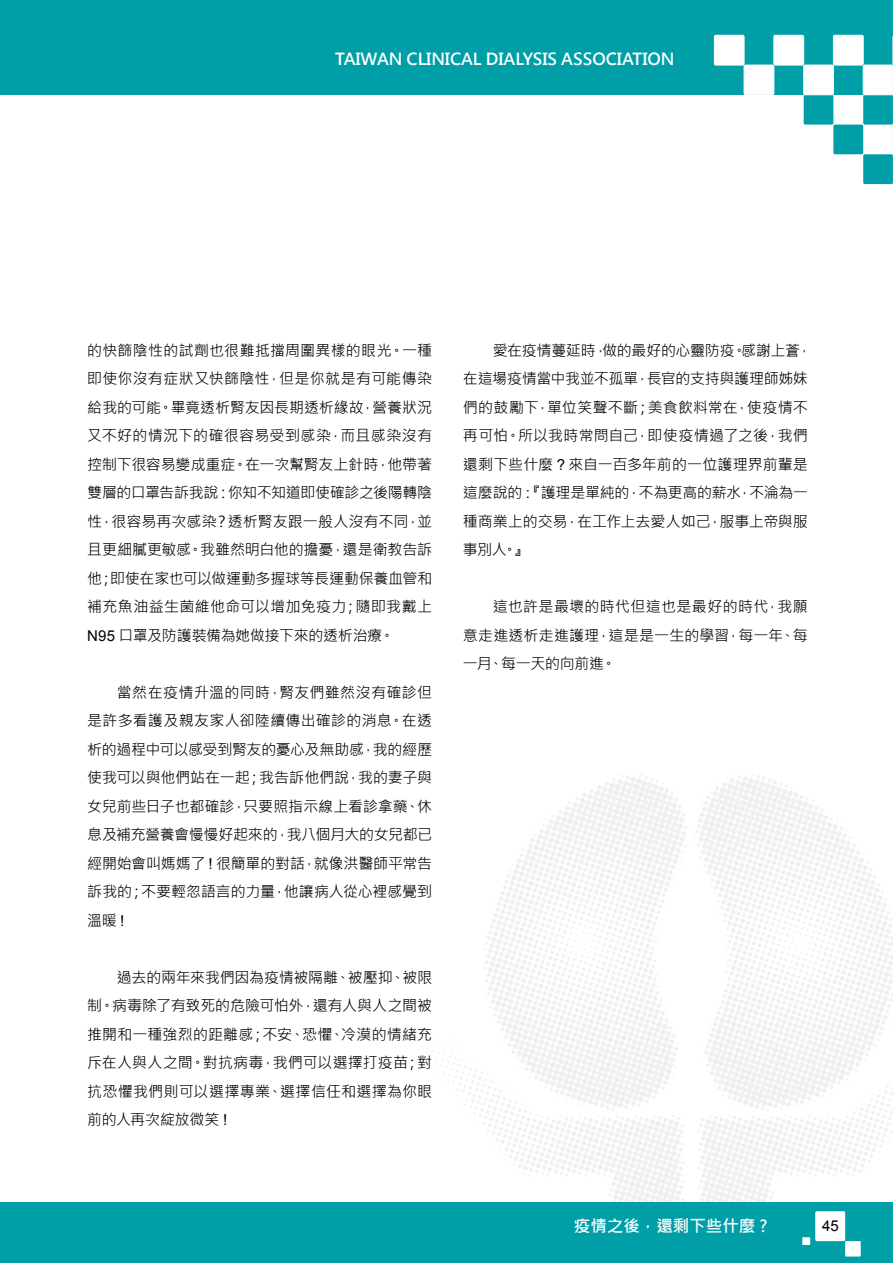
<style>
.page{position:relative;width:893px;height:1263px;background:#fff}
.page>*{position:absolute;margin:0;border:0;box-sizing:border-box;transform-origin:0 0}
.t1{font:700 16.5px "Microsoft Jheng Hei";color:#fff}
.t2{font:15px/28.5px "Microsoft Jheng Hei";letter-spacing:-.005em;color:#000;text-align:justify}
.t3{font:15px "Arial";color:#000}
.s1{font-family:"Arial"}
</style>
<div class="page">
<div style="left:0;top:0;width:893px;height:95px;background:#009fa8"></div>
<div style="left:863px;top:95px;width:30px;height:30px;background:#009fa8"></div>
<div style="left:833px;top:125px;width:30px;height:29px;background:#009fa8"></div>
<svg style="left:892px;top:126px;width:1px;height:27px"></svg>
<div style="left:863px;top:154px;width:30px;height:30px;background:#009fa8"></div>
<div style="left:804px;top:95px;width:29px;height:30px;background:#009fa8"></div>
<div style="left:0;top:1202px;width:893px;height:61px;background:#009fa8"></div>
<div style="left:815px;top:1211px;width:30px;height:30px;background:#fff"></div>
<div style="left:845px;top:1241px;width:16px;height:15px;background:#fff"></div>
<div style="left:802px;top:1237px;width:8px;height:8px;background:#fff"></div>
<div style="left:804px;top:65px;width:29px;height:30px;background:#fff"></div>
<div style="left:803px;top:65px;width:31px;height:30px;border:1px solid #fff"></div>
<div style="left:833px;top:35px;width:30px;height:30px;background:#fff;border-radius:2px"></div>
<div style="left:833px;top:35px;width:31px;height:30px;border:1px solid #fff;border-radius:2px"></div>
<svg style="left:892px;top:35px;width:1px;height:30px"></svg>
<div style="left:774px;top:35px;width:30px;height:30px;background:#fff;border-radius:2px"></div>
<div style="left:773px;top:35px;width:31px;height:30px;border:1px solid #fff;border-radius:2px"></div>
<div style="left:863px;top:65px;width:30px;height:30px;background:#fff"></div>
<div style="left:863px;top:65px;width:30px;height:30px;border:1px solid #fff"></div>
<div style="left:744px;top:65px;width:30px;height:30px;background:#fff"></div>
<div style="left:744px;top:65px;width:30px;height:30px;border:1px solid #fff"></div>
<div style="left:714px;top:35px;width:30px;height:30px;background:#fff"></div>
<div style="left:714px;top:35px;width:30px;height:30px;border:1px solid #fff"></div>
<p class="t1" style="left:335px;top:48px;width:341px">TAIWAN CLINICAL DIALYSIS ASSOCIATION</p>
<p class="t2" style="left:87px;top:336px;width:347px">的快篩陰性的試劑也很難抵擋周圍異樣的眼光。一種即使你沒有症狀又快篩陰性，但是你就是有可能傳染給我的可能。畢竟透析腎友因長期透析緣故，營養狀況又不好的情況下的確很容易受到感染，而且感染沒有控制下很容易變成重症。在一次幫腎友上針時，他帶著雙層的口罩告訴我說：你知不知道即使確診之後陽轉陰性，很容易再次感染？透析腎友跟一般人沒有不同，並且更細膩更敏感。我雖然明白他的擔憂，還是衛教告訴他；即使在家也可以做運動多握球等長運動保養血管和補充魚油益生菌維他命可以增加免疫力；隨即我戴上<span class="s1">N95</span> 口罩及防護裝備為她做接下來的透析治療。</p>
<p class="t2" style="left:87px;top:678px;width:347px;text-indent:30px">當然在疫情升溫的同時，腎友們雖然沒有確診但是許多看護及親友家人卻陸續傳出確診的消息。在透析的過程中可以感受到腎友的憂心及無助感，我的經歷使我可以與他們站在一起；我告訴他們說，我的妻子與女兒前些日子也都確診，只要照指示線上看診拿藥、休息及補充營養會慢慢好起來的，我八個月大的女兒都已經開始會叫媽媽了 <span class="s1">!</span> 很簡單的對話，就像洪醫師平常告訴我的；不要輕忽語言的力量，他讓病人從心裡感覺到溫暖 <span class="s1">!</span></p>
<p class="t2" style="left:87px;top:963px;width:347px;text-indent:30px">過去的兩年來我們因為疫情被隔離、被壓抑、被限制。病毒除了有致死的危險可怕外，還有人與人之間被推開和一種強烈的距離感；不安、恐懼、冷漠的情緒充斥在人與人之間。對抗病毒，我們可以選擇打疫苗；對抗恐懼我們則可以選擇專業、選擇信任和選擇為你眼前的人再次綻放微笑 <span class="s1">!</span></p>
<p class="t2" style="left:463px;top:336px;width:350px;text-align:left;text-indent:30px">愛在疫情蔓延時，做的最好的心靈防疫。感謝上蒼，在這場疫情當中我並不孤單，長官的支持與護理師姊妹們的鼓勵下，單位笑聲不斷；美食飲料常在，使疫情不再可怕。所以我時常問自己，即使疫情過了之後，我們還剩下些什麼 <span class="s1">?</span> 來自一百多年前的一位護理界前輩是這麼說的 <span class="s1">:</span>『護理是單純的，不為更高的薪水，不淪為一種商業上的交易，在工作上去愛人如己，服事上帝與服事別人。』</p>
<p class="t2" style="left:463px;top:592px;width:347px;text-indent:30px">這也許是最壞的時代但這也是最好的時代，我願意走進透析走進護理，這是是一生的學習，每一年、每一月、每一天的向前進。</p>
<p class="t1" style="left:574px;top:1215px;width:195px">疫情之後，還剩下些什麼 ?</p>
<p class="t3" style="left:822px;top:1216px;width:18px">45</p>
</div>
